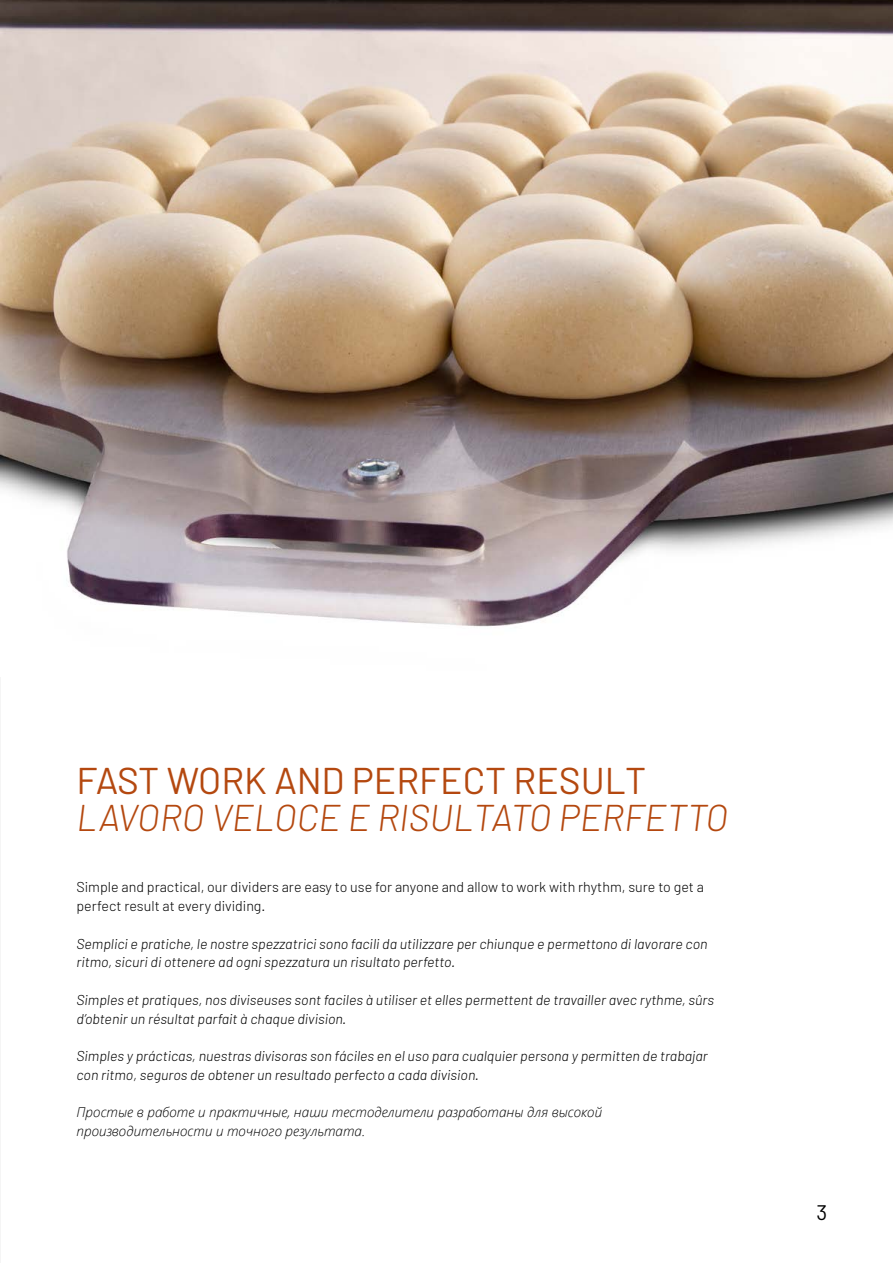
<style>
.page{position:relative;width:893px;height:1263px;background:#fff}
.page>*{position:absolute;margin:0;border:0;box-sizing:border-box;transform-origin:0 0}
.t1{font:italic 300 37.2px "Barlow";color:#b4480f}
.t2{font:37.2px "Barlow";color:#b4480f}
.t3{font:21px "Barlow";color:#000}
.t4{font:italic 300 14.25px/18.8px "Barlow";color:#000}
.t5{font:300 14.25px/18.8px "Barlow";color:#000}
.t6{font:italic 300 13.5px/18.8px "Open Sans";color:#000}
</style>
<div class="page">
<img style="left:0;top:0;width:893px;height:627px">
<h1 class="t2" style="left:77px;top:758px;width:571px">FAST WORK AND PERFECT RESULT</h1>
<h1 class="t1" style="left:77px;top:795px;width:653px">LAVORO VELOCE E RISULTATO PERFETTO</h1>
<p class="t5" style="left:77px;top:877px;width:629px">Simple and practical, our dividers are easy to use for anyone and allow to work with rhythm, sure to get a perfect result at every dividing.</p>
<p class="t4" style="left:77px;top:934px;width:633px">Semplici e pratiche, le nostre spezzatrici sono facili da utilizzare per chiunque e permettono di lavorare con ritmo, sicuri di ottenere ad ogni spezzatura un risultato perfetto.</p>
<p class="t4" style="left:77px;top:990px;width:639px">Simples et pratiques, nos diviseuses sont faciles à utiliser et elles permettent de travailler avec rythme, sûrs d’obtenir un résultat parfait à chaque division.</p>
<p class="t4" style="left:77px;top:1046px;width:633px">Simples y prácticas, nuestras divisoras son fáciles en el uso para cualquier persona y permitten de trabajar con ritmo, seguros de obtener un resultado perfecto a cada division.</p>
<p class="t6" style="left:77px;top:1103px;width:527px">Простые в работе и практичные, наши тестоделители разработаны для высокой производительности и точного результата.</p>
<h2 class="t3" style="left:816px;top:1199px;width:12px">3</h2>
</div>
